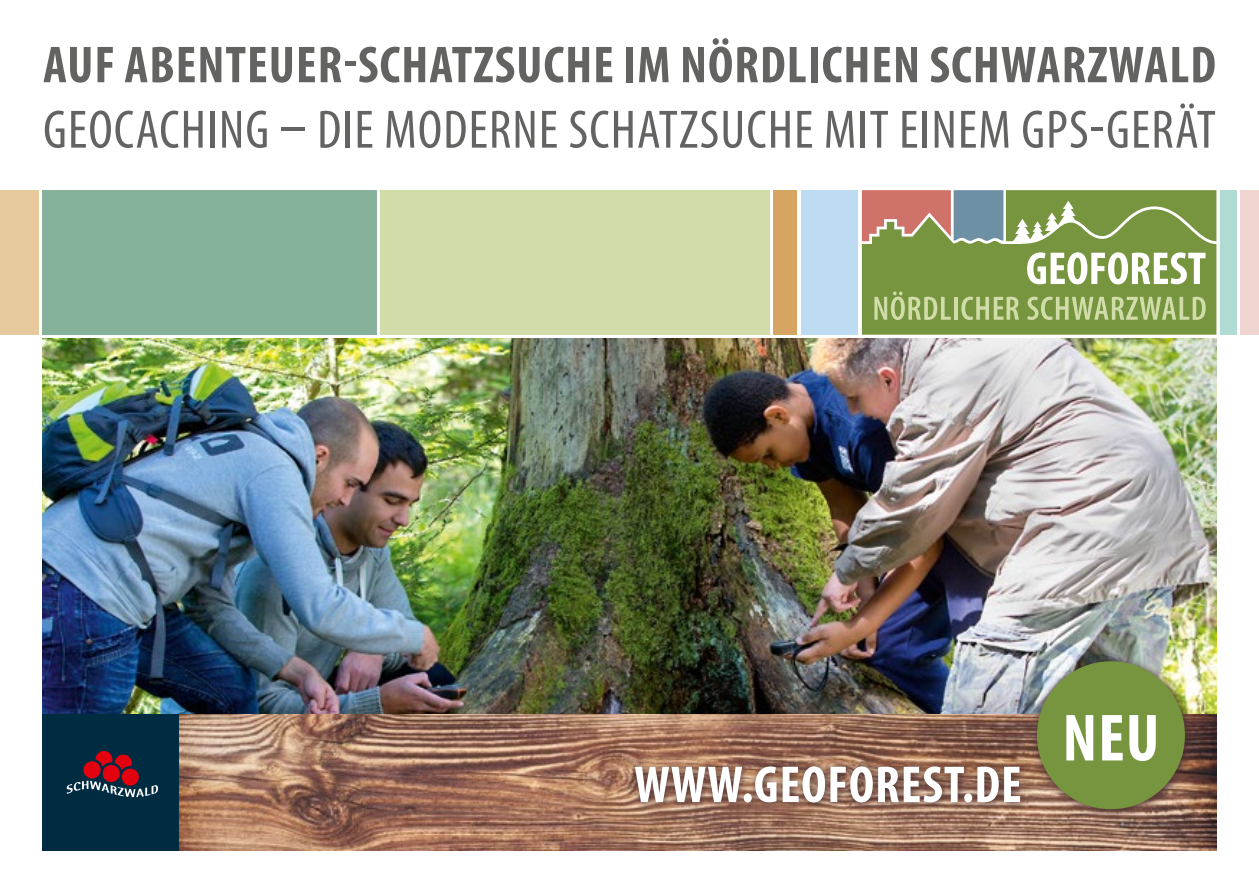
<style>
.page{position:relative;width:1259px;height:893px;background:#fff}
.page>*{position:absolute;margin:0;border:0;box-sizing:border-box;transform-origin:0 0}
.t1{font:700 condensed 67.2px "Myriad Pro";color:#fff}
.t2{font:condensed 54.6px "Myriad Pro";letter-spacing:.02em;color:#636362}
.t3{font:700 condensed 52.2px "Myriad Pro";letter-spacing:.02em;color:#636362}
.t4{font:700 condensed 52.2px "Myriad Pro";letter-spacing:.02em;color:#fff}
</style>
<div class="page">
<div style="left:1240px;top:190px;width:19px;height:145px;background:#efd4cf"></div>
<div style="left:1220px;top:190px;width:16px;height:145px;background:#afdbd3"></div>
<div style="left:801px;top:190px;width:57px;height:145px;background:#bedcf1"></div>
<div style="left:773px;top:190px;width:24px;height:145px;background:#d7a562"></div>
<div style="left:380px;top:190px;width:390px;height:145px;background:#d1dda9"></div>
<div style="left:0;top:190px;width:39px;height:145px;background:#e6c99c"></div>
<div style="left:43px;top:190px;width:333px;height:145px;background:#86b29c"></div>
<svg style="left:862px;top:190px;width:354px;height:145px;background:#90a161"></svg>
<img style="left:43px;top:338px;width:1173px;height:376px">
<img style="left:179px;top:714px;width:1037px;height:136px">
<svg style="left:628px;top:760px;width:401px;height:52px;background:#8d6757"></svg>
<div style="left:43px;top:714px;width:136px;height:136px;background:#002c42"></div>
<svg style="left:66px;top:751px;width:92px;height:46px"></svg>
<img style="left:1029px;top:653px;width:166px;height:167px">
<div style="left:1037px;top:661px;width:148px;height:148px;background:#77943f;border-radius:50%"></div>
<p class="t3" style="left:43px;top:32px;width:1174px">AUF ABENTEUER-SCHATZSUCHE IM NÖRDLICHEN SCHWARZWALD</p>
<p class="t2" style="left:43px;top:97px;width:1174px">GEOCACHING – DIE MODERNE SCHATZSUCHE MIT EINEM GPS-GERÄT</p>
<p class="t4" style="left:634px;top:752px;width:389px">WWW.GEOFOREST.DE</p>
<p class="t1" style="left:1062px;top:696px;width:98px">NEU</p>
</div>
